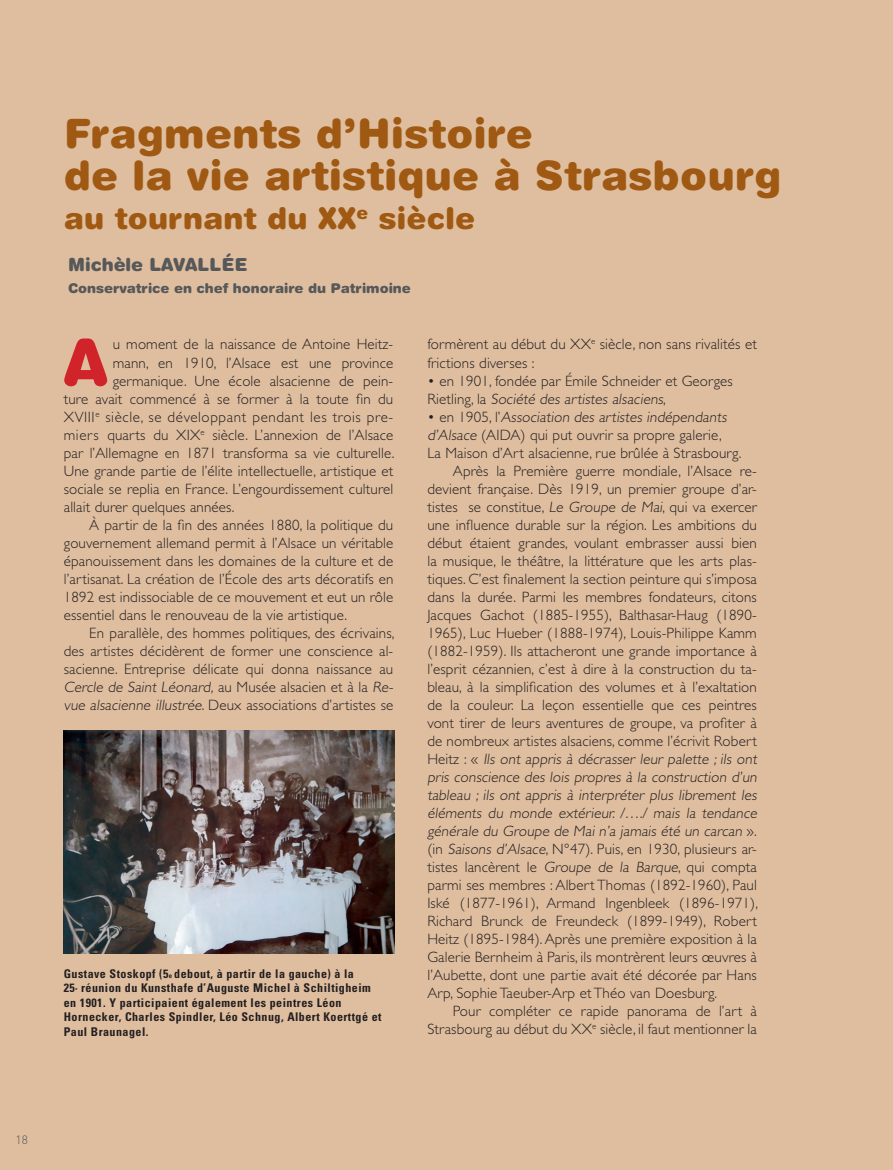
<style>
.page{position:relative;width:893px;height:1170px;background:#fff}
.page>*{position:absolute;margin:0;border:0;box-sizing:border-box;transform-origin:0 0}
.t1{font:900 64.05px "Helvetica Rounded";color:#d1232a}
.t2{font:900 40.5px/42px "Helvetica Rounded";letter-spacing:.01em;color:#a05912}
.t3{font:900 30px "Helvetica Rounded";letter-spacing:.01em;color:#a05912}
.t4{font:900 18px "Helvetica Rounded";color:#57585a}
.t5{font:300 15px/18px "Gill Sans";letter-spacing:.01em;color:#231f20}
.t6{font:300 15px "Gill Sans";letter-spacing:.04em;color:#231f20}
.t7{font:900 13.5px "Helvetica Rounded";color:#57585a}
.t8{font:700 condensed 12px/14.4px "Univers LT Std";letter-spacing:.04em;color:#231f20}
.t9{font:300 12px "DIN";color:#57585a}
.s1{font-size:6.75px}
</style>
<div class="page">
<div style="left:0;top:0;width:893px;height:1169px;background:#dfbe9f"></div>
<img style="left:64px;top:730px;width:330px;height:223px">
<p class="t2" style="left:64px;top:111px;width:719px">Fragments d’Histoire<br>de la vie artistique à Strasbourg</p>
<p class="t3" style="left:64px;top:199px;width:413px">au tournant du XX<sup>e</sup> siècle</p>
<p class="t4" style="left:68px;top:252px;width:181px">Michèle LAVALLÉE</p>
<p class="t7" style="left:68px;top:279px;width:344px">Conservatrice en chef honoraire du Patrimoine</p>
<p class="t1" style="left:64px;top:321px;width:45px">A</p>
<p class="t5" style="left:113px;top:335px;width:282px">u moment de la naissance de Antoine Heitz-</p>
<p class="t5" style="left:113px;top:353px;width:282px">mann, en 1910, l’Alsace est une province</p>
<p class="t5" style="left:113px;top:371px;width:282px">germanique. Une école alsacienne de pein-</p>
<p class="t5" style="left:64px;top:389px;width:331px">ture avait commencé à se former à la toute fin du</p>
<p class="t6" style="left:64px;top:408px;width:331px">XVIII<sup>e</sup> siècle, se développant pendant les trois pre-</p>
<p class="t5" style="left:64px;top:425px;width:331px">miers quarts du XIX<sup>e</sup> siècle. L’annexion de l’Alsace</p>
<p class="t5" style="left:64px;top:443px;width:332px">par l’Allemagne en 1871 transforma sa vie culturelle.</p>
<p class="t5" style="left:64px;top:461px;width:331px">Une grande partie de l’élite intellectuelle, artistique et</p>
<p class="t5" style="left:64px;top:479px;width:331px">sociale se replia en France. L’engourdissement culturel</p>
<p class="t5" style="left:64px;top:497px;width:172px">allait durer quelques années.</p>
<p class="t5" style="left:64px;top:515px;width:331px;text-align:justify;text-indent:26px">À partir de la fin des années 1880, la politique du gouvernement allemand permit à l’Alsace un véritable épanouissement dans les domaines de la culture et de l’artisanat. La création de l’École des arts décoratifs en 1892 est indissociable de ce mouvement et eut un rôle essentiel dans le renouveau de la vie artistique.</p>
<p class="t5" style="left:64px;top:623px;width:333px;text-indent:26px">En parallèle, des hommes politiques, des écrivains, des artistes décidèrent de former une conscience al&shy;sacienne. Entreprise délicate qui donna naissance au Cercle de Saint Léonard, a u M u s é e a l s ac i e n et à l a Re&shy;vue alsacienne illustrée. Deux associations d’artistes se</p>
<p class="t8" style="left:64px;top:966px;width:319px">Gustave Stoskopf (5<span class="s1">e</span> debout, à partir de la gauche) à la<br>25<sup>e</sup> réunion du Kunsthafe d’Auguste Michel à Schiltigheim en 1901. Y participaient également les peintres Léon Hornecker, Charles Spindler, Léo Schnug, Albert Koerttgé et Paul Braunagel.</p>
<p class="t5" style="left:427px;top:335px;width:331px">formèrent au début du XX<sup>e</sup> siècle, non sans rivalités et frictions diverses :</p>
<p class="t5" style="left:427px;top:371px;width:307px">• en 1901, fondée par Émile Schneider et Georges<br>R i et l i n g , l a Société des artistes alsaciens,</p>
<p class="t5" style="left:427px;top:407px;width:315px">• e n 1 9 0 5 , l ’ Association des artistes indépendants d’Alsace (AIDA) qui put ouvrir sa propre galerie,<br>La Maison d’Art alsacienne, rue brûlée à Strasbourg.</p>
<p class="t5" style="left:427px;top:461px;width:333px;text-indent:26px">Après la Première guerre mondiale, l’Alsace re&shy;devient française. Dès 1919, un premier groupe d’ar&shy;tistes se constitue, Le Groupe de Mai, qui va exercer une influence durable sur la région. Les ambitions du début étaient grandes, voulant embrasser aussi bien la musique, le théâtre, la littérature que les arts plas&shy;tiques. C’est finalement la section peinture qui s’imposa dans la durée. Parmi les membres fondateurs, citons Jacques Gachot (1885-1955), Balthasar-Haug (1890- 1965), Luc Hueber (1888-1974), Louis-Philippe Kamm (1882-1959). Ils attacheront une grande importance à l’esprit cézannien, c’est à dire à la construction du ta&shy;bleau, à la simplification des volumes et à l’exaltation de la couleur. La leçon essentielle que ces peintres vont tirer de leurs aventures de groupe, va profiter à de nombreux artistes alsaciens, comme l’écrivit Robert H e i tz : « Ils ont appris à décrasser leur palette ; ils ont pris conscience des lois propres à la construction d’un tableau ; ils ont appris à interpréter plus librement les éléments du monde extérieur. /…./ mais la tendance générale du Groupe de Mai n’a jamais été un carcan » . (in Saisons d’Alsace, N°47). Puis, en 1930, plusieurs ar&shy;tistes lancèrent le Groupe de la Barque, qui compta parmi ses membres : Albert Thomas (1892-1960), Paul Iské (1877-1961), Armand Ingenbleek (1896-1971), Richard Brunck de Freundeck (1899-1949), Robert Heitz (1895-1984). Après une première exposition à la Galerie Bernheim à Paris, ils montrèrent leurs œuvres à l’Aubette, dont une partie avait été décorée par Hans Arp, Sophie Taeuber-Arp et Théo van Doesburg.</p>
<p class="t5" style="left:427px;top:1001px;width:331px;text-align:right">Pour compléter ce rapide panorama de l’art à<br>Strasbourg au début du XX<sup>e</sup> siècle, il faut mentionner la</p>
<p class="t9" style="left:15px;top:1132px;width:14px">18</p>
</div>
